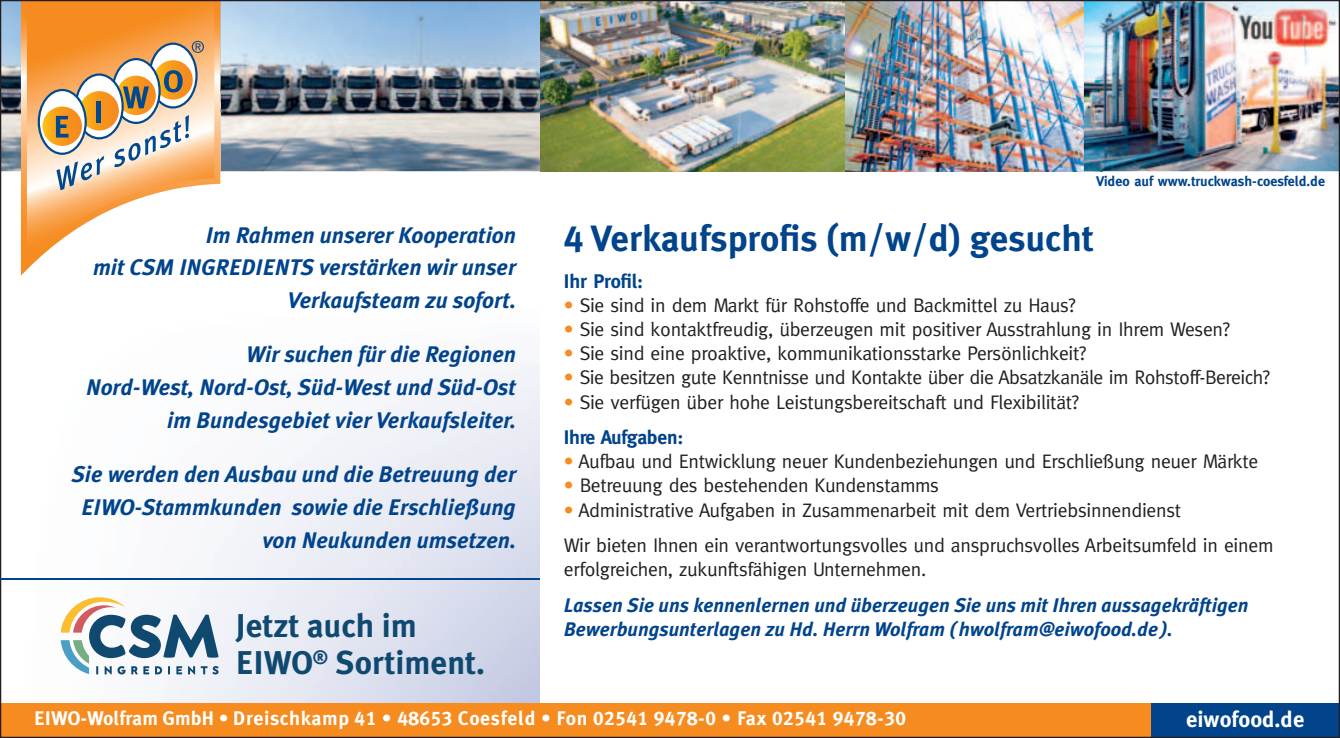
<style>
.page{position:relative;width:1340px;height:738px;background:#fff}
.page>*{position:absolute;margin:0;border:0;box-sizing:border-box;transform-origin:0 0}
.t1{font:700 36.5px "Meta Plus";color:#01448c}
.t2{font:700 33px/37.5px "Meta Plus";color:#0f4970}
.t3{font:italic 700 22.5px/32.8px "Meta Plus";color:#01448c;text-align:right}
.t4{font:700 22.5px "Meta Plus";color:#fff}
.t5{font:19.75px/35.2px "Meta Plus";letter-spacing:-.015em;color:#231f20}
.t6{font:italic 700 19.75px/24.2px "Meta Plus";color:#01448c}
.t7{font:700 19.75px "Meta Plus";letter-spacing:.03em;color:#fff}
.t8{font:700 19.75px "Meta Plus";letter-spacing:-.005em;color:#01448c}
.t9{font:700 14px "Meta Plus";color:#01448c}
.s1{font-family:"Meta Plus Bold Caps";font-weight:400}
.s2{color:#f68b1f}
.s3{font-weight:700;color:#01448c}
</style>
<div class="page">
<img style="left:0;top:0;width:1339px;height:737px">
<svg style="left:61px;top:597px;width:157px;height:77px"></svg>
<hr style="left:0;top:578px;width:540px;height:1px;background:#01448c">
<p class="t3" style="left:93px;top:218px;width:424px">Im Rahmen unserer Kooperation<br>mit CSM INGREDIENTS verstärken wir unser<br>Verkaufsteam zu sofort.</p>
<p class="t3" style="left:86px;top:338px;width:431px">Wir suchen für die Regionen<br>Nord-West, Nord-Ost, Süd-West und Süd-Ost im Bundesgebiet vier Verkaufsleiter.</p>
<p class="t3" style="left:72px;top:457px;width:446px">Sie werden den Ausbau und die Betreuung der<br>EIWO-Stammkunden sowie die Erschließung von Neukunden umsetzen.</p>
<h2 class="t2" style="left:236px;top:606px;width:251px">Jetzt auch im<br>EIWO<sup>®</sup> Sortiment.</h2>
<p class="t9" style="left:1096px;top:172px;width:230px">Video auf www.truckwash-coesfeld.de</p>
<h1 class="t1" style="left:564px;top:217px;width:531px"><span class="s1">4</span> Verkaufsprofis (m/w/d) gesucht</h1>
<p class="t8" style="left:564px;top:269px;width:81px">Ihr Profil:</p>
<p class="t5" style="left:564px;top:287px;width:513px"><span class="s2">•</span> Sie sind in dem Markt für Rohstoffe und Backmittel zu Haus?</p>
<p class="t5" style="left:564px;top:311px;width:667px"><span class="s2">•</span> Sie sind kontaktfreudig, überzeugen mit positiver Ausstrahlung in Ihrem Wesen?</p>
<p class="t5" style="left:564px;top:335px;width:524px"><span class="s2">•</span> Sie sind eine proaktive, kommunikationsstarke Persönlichkeit?</p>
<p class="t5" style="left:564px;top:359px;width:707px"><span class="s2">•</span> Sie besitzen gute Kenntnisse und Kontakte über die Absatzkanäle im Rohstoff-Bereich?</p>
<p class="t5" style="left:564px;top:383px;width:516px"><span class="s2">•</span> Sie verfügen über hohe Leistungsbereitschaft und Flexibilität?<br><span class="s3">Ihre Aufgaben:</span></p>
<p class="t5" style="left:564px;top:443px;width:696px"><span class="s2">•</span> Aufbau und Entwicklung neuer Kundenbeziehungen und Erschließung neuer Märkte</p>
<p class="t5" style="left:564px;top:467px;width:377px"><span class="s2">•</span> Betreuung des bestehenden Kundenstamms</p>
<p class="t5" style="left:564px;top:491px;width:711px"><span class="s2">•</span> Administrative Aufgaben in Zusammenarbeit mit dem Vertriebsinnendienst<br>Wir bieten Ihnen ein verantwortungsvolles und anspruchsvolles Arbeitsumfeld in einem</p>
<p class="t5" style="left:564px;top:551px;width:364px">erfolgreichen, zukunftsfähigen Unternehmen.</p>
<p class="t6" style="left:564px;top:592px;width:686px">Lassen Sie uns kennenlernen und überzeugen Sie uns mit Ihren aussagekräftigen<br>Bewerbungsunterlagen zu Hd. Herrn Wolfram ( hwolfram@eiwofood.de ).</p>
<p class="t7" style="left:34px;top:706px;width:873px">EIWO-Wolfram GmbH • Dreischkamp <span class="s1">41</span> • <span class="s1">48653</span> Coesfeld • Fon <span class="s1">02541 9478-0</span> • Fax <span class="s1">02541 9478-30</span></p>
<p class="t4" style="left:1185px;top:705px;width:120px">eiwofood.de</p>
</div>
